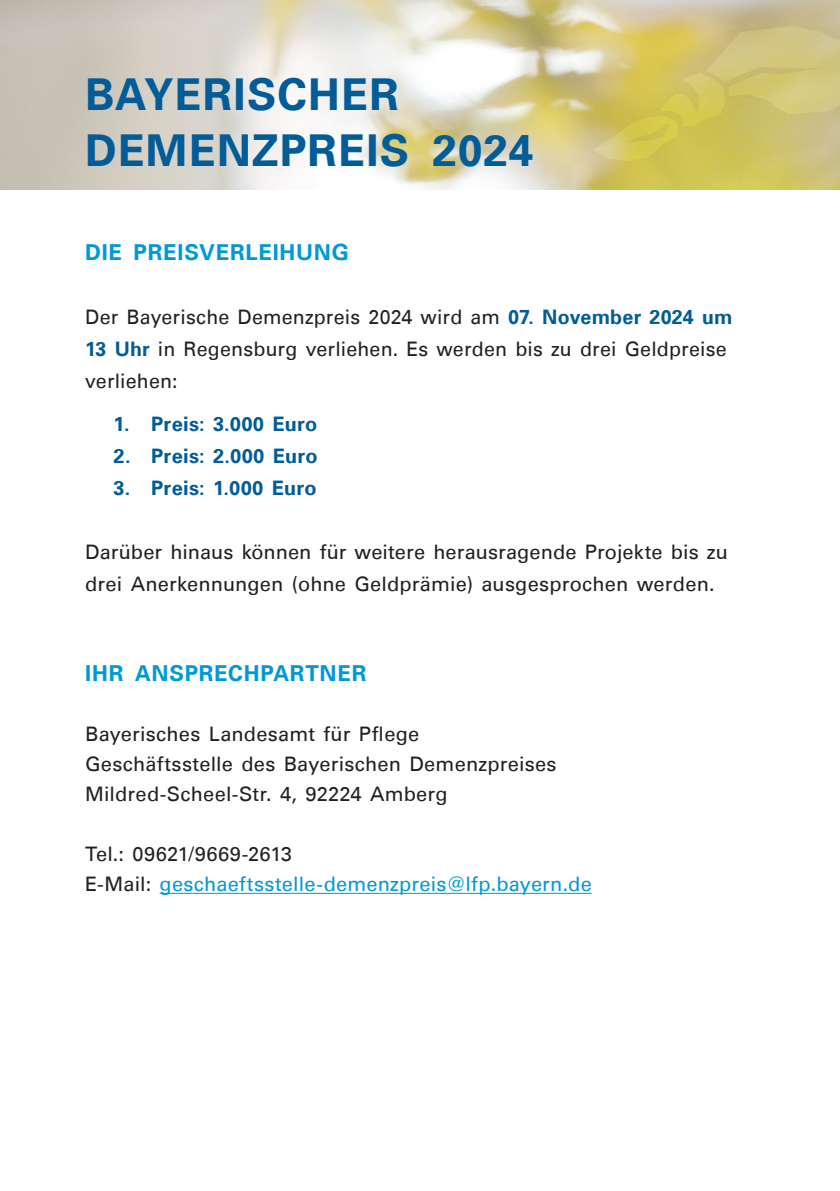
<style>
.page{position:relative;width:840px;height:1191px;background:#fff}
.page>*{position:absolute;margin:0;border:0;box-sizing:border-box;transform-origin:0 0}
.t1{font:700 44px/56px "Univers LT";letter-spacing:.025em;color:#015c97}
.Themenüberschrift__2_Ebene__Semibold_11p{font:700 22px "Univers LT";letter-spacing:.035em;color:#0099d5}
.Fließtext__Light__9p_ZAB_13{font:20px/32px "Univers LT";letter-spacing:.005em;color:#231f20}
.Fließtext__Light__9p_ZAB_13-2{font:20px/30px "Univers LT";letter-spacing:.01em;color:#0099d5}
.Bullets{font:700 20px "Univers LT";letter-spacing:.015em;color:#015c97}
.s1{font-weight:700;color:#015c97}
.s2{color:#231f20}
</style>
<div class="page">
<img style="left:0;top:0;width:839px;height:190px">
<hr style="left:159px;top:893px;width:432px;height:1px;background:#0099d5">
<svg style="left:592px;top:26px;width:247px;height:135px;background:#d1c36d"></svg>
<h1 class="t1" style="left:85px;top:67px;width:449px">BAYERISCHER<br>DEMENZPREIS 2024</h1>
<h3 class="Themenüberschrift__2_Ebene__Semibold_11p" style="left:85px;top:239px;width:265px">DIE PREISVERLEIHUNG</h3>
<p class="Fließtext__Light__9p_ZAB_13" style="left:85px;top:301px;width:648px">Der Bayerische Demenzpreis 2024 wird am <span class="s1">07. November 2024 um<br>13 Uhr</span> in Regensburg verliehen. Es werden bis zu drei Geldpreise verliehen:</p>
<p class="Bullets" style="left:113px;top:412px;width:205px">1. Preis: 3.000 Euro</p>
<p class="Bullets" style="left:113px;top:444px;width:206px">2. Preis: 2.000 Euro</p>
<p class="Bullets" style="left:113px;top:476px;width:205px">3. Preis: 1.000 Euro</p>
<p class="Fließtext__Light__9p_ZAB_13" style="left:85px;top:536px;width:644px">Darüber hinaus können für weitere herausragende Projekte bis zu drei Anerkennungen (ohne Geldprämie) ausgesprochen werden.</p>
<h3 class="Themenüberschrift__2_Ebene__Semibold_11p" style="left:85px;top:660px;width:282px">IHR ANSPRECHPARTNER</h3>
<p class="Fließtext__Light__9p_ZAB_13" style="left:85px;top:718px;width:335px">Bayerisches Landesamt für Pflege</p>
<p class="Fließtext__Light__9p_ZAB_13" style="left:85px;top:748px;width:472px">Geschäftsstelle des Bayerischen Demenzpreises</p>
<p class="Fließtext__Light__9p_ZAB_13" style="left:85px;top:778px;width:364px">Mildred-Scheel-Str. 4, 92224 Amberg</p>
<p class="Fließtext__Light__9p_ZAB_13-2" style="left:85px;top:839px;width:508px"><span class="s2">Tel.: 09621/9669-2613<br>E-Mail:</span> geschaeftsstelle-demenzpreis@lfp.bayern.de</p>
</div>
